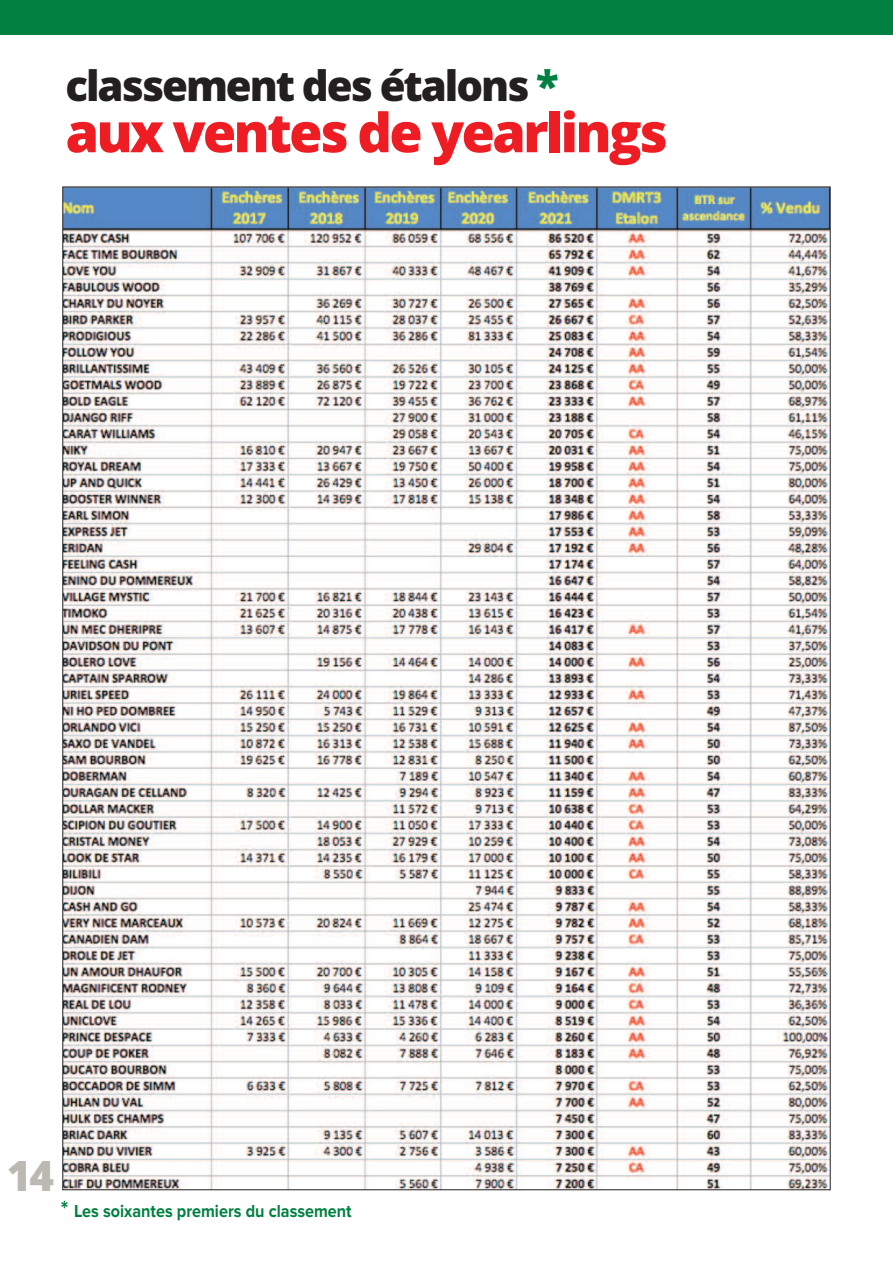
<style>
.page{position:relative;width:893px;height:1263px;background:#fff}
.page>*{position:absolute;margin:0;border:0;box-sizing:border-box;transform-origin:0 0}
.t1{font:800 54px "Open Sans";letter-spacing:-.05em;color:#ee1d23}
.t2{font:800 42px "Open Sans";letter-spacing:-.05em;color:#231f20}
.t3{font:800 42px "Open Sans";color:#bcb9b3}
.t4{font:700 18px "Proxima Nova";color:#008141;scale:.9 1}
.s1{color:#008141}
.s2{font-size:24px}
</style>
<div class="page">
<div style="left:0;top:0;width:893px;height:34px;background:#008141"></div>
<img style="left:64px;top:189px;width:765px;height:999px">
<h2 class="t2" style="left:65px;top:62px;width:495px">classement des étalons <span class="s1">*</span></h2>
<h1 class="t1" style="left:65px;top:102px;width:604px">aux ventes de yearlings</h1>
<h2 class="t3" style="left:7px;top:1152px;width:49px">14</h2>
<p class="t4" style="left:61px;top:1205px;width:325px"><span class="s2">*</span> Les soixantes premiers du classement</p>
</div>
